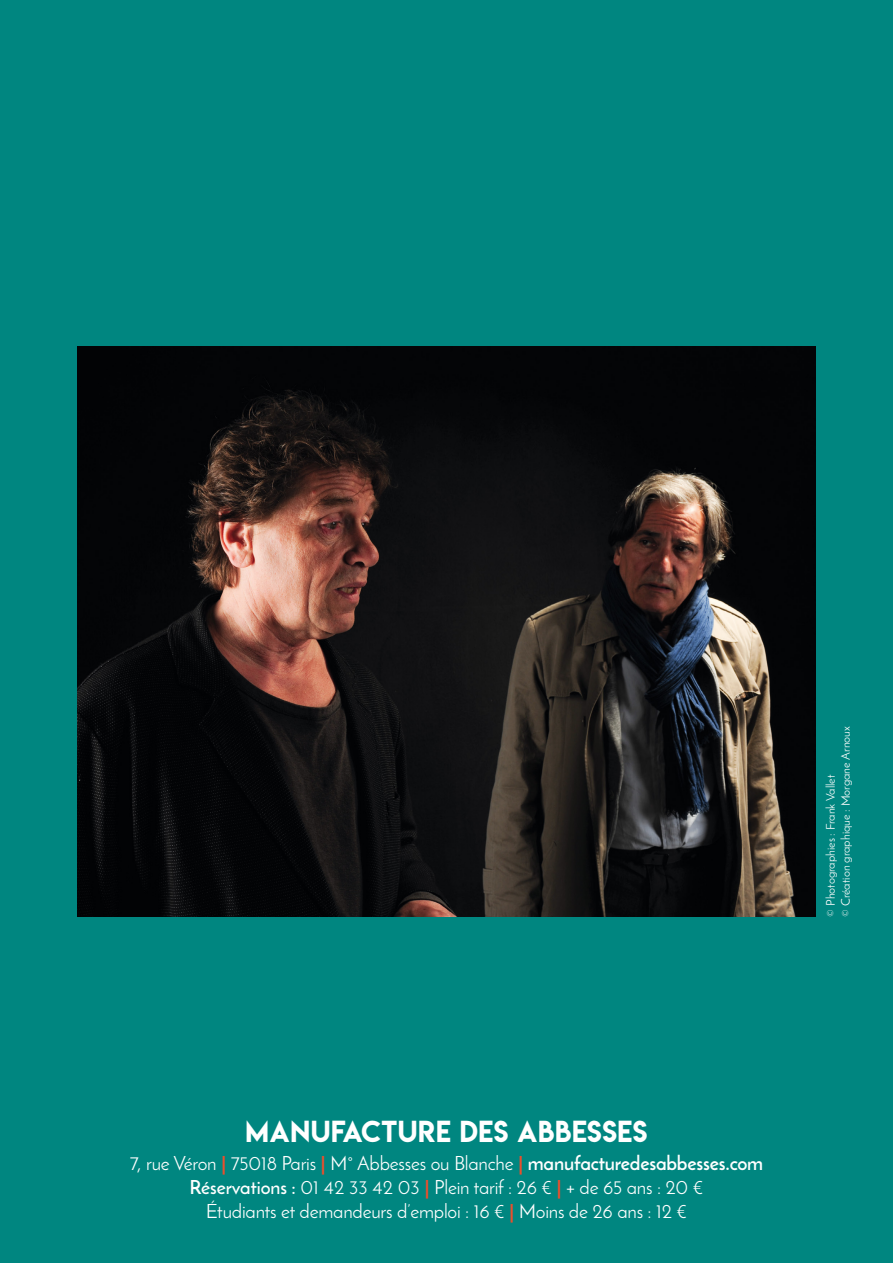
<style>
.page{position:relative;width:893px;height:1263px;background:#008680}
.page>*{position:absolute;margin:0;border:0;box-sizing:border-box;transform-origin:0 0}
.t1{font:27px "Lemon Milk";letter-spacing:.02em;color:#fff}
.t2{font:19.5px/24px "Josefin Sans";letter-spacing:-.01em;color:#fff;text-align:center}
.t3{font:12px/15px "Josefin Sans";color:#fff}
.s1{font-weight:700;color:#e94f2d}
.s2{font-weight:700}
.s3{font-weight:600}
</style>
<div class="page">
<img style="left:78px;top:346px;width:737px;height:570px">
<p class="t3" style="left:823px;top:917px;width:192px;rotate:-90deg">© Photographies : Frank Vallet<br>© Création graphique : Morgane Arnoux</p>
<h1 class="t1" style="left:246px;top:1112px;width:403px">MANUFACTURE DES ABBESSES</h1>
<p class="t2" style="left:130px;top:1151px;width:635px">7, rue Véron <span class="s1">|</span> 75018 Paris <span class="s1">|</span> M° Abbesses ou Blanche <span class="s1">|</span> <span class="s2">manufacturedesabbesses.com<br></span><span class="s3">Réservations :</span> 01 42 33 42 03 <span class="s1">|</span> Plein tarif : 26 € <span class="s1">|</span> + de 65 ans : 20 €<br>étudiants et demandeurs d’emploi : 16 € <span class="s1">|</span> Moins de 26 ans : 12 €</p>
</div>
